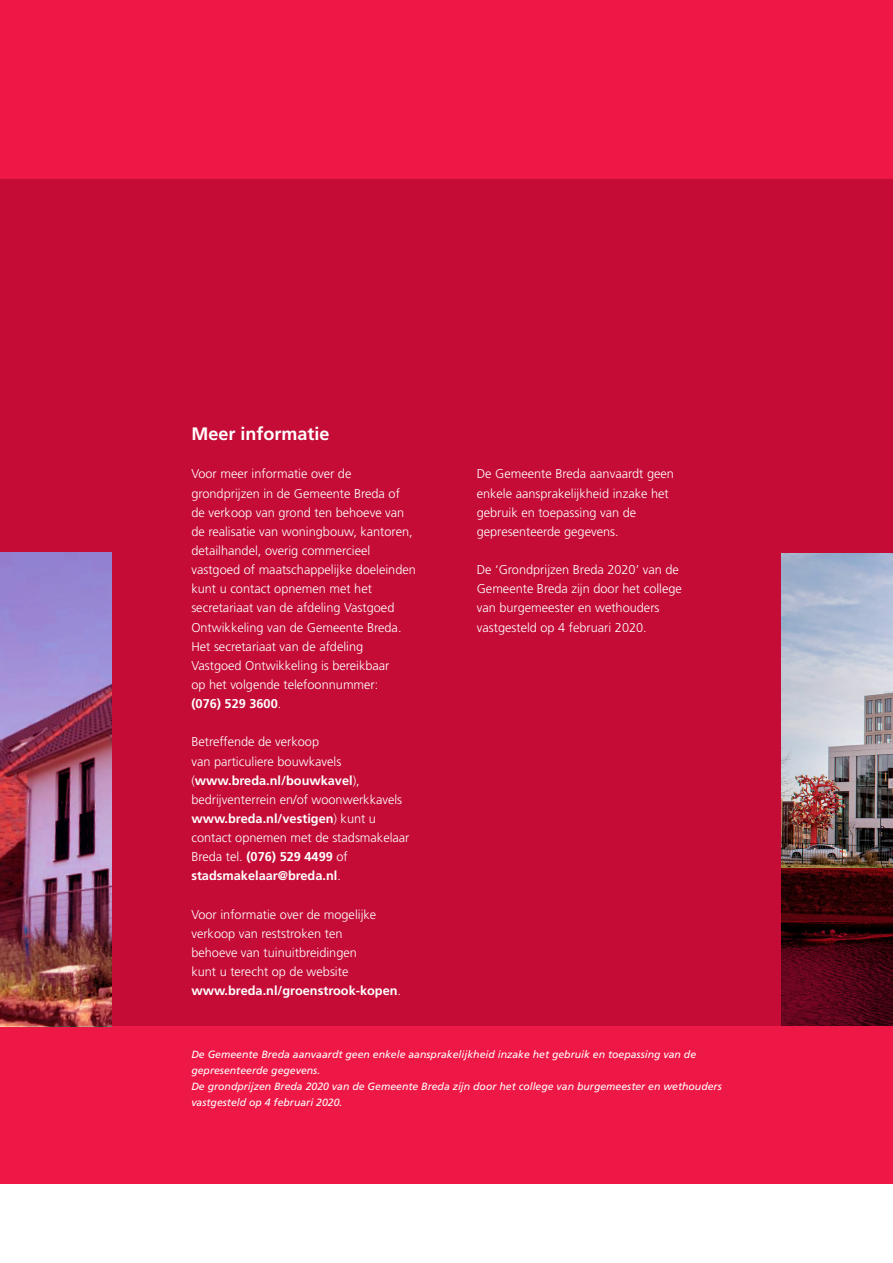
<style>
.page{position:relative;width:893px;height:1263px;background:#fff}
.page>*{position:absolute;margin:0;border:0;box-sizing:border-box;transform-origin:0 0}
.t1{font:700 18px "Frutiger LT Std";color:#fff}
.t2{font:300 12.75px/19.2px "Frutiger LT Std";color:#fff}
.t3{font:italic 10.5px/16.2px "Frutiger LT Std";color:#fff}
.s1{font-weight:700}
</style>
<div class="page">
<div style="left:0;top:0;width:893px;height:1184px;background:#ed1845"></div>
<div style="left:0;top:179px;width:893px;height:847px;background:#c40c37"></div>
<img style="left:781px;top:553px;width:112px;height:315px">
<svg style="left:781px;top:868px;width:112px;height:158px;background:#43030e"></svg>
<img style="left:0;top:552px;width:112px;height:474px">
<h1 class="t1" style="left:191px;top:423px;width:140px">Meer informatie</h1>
<p class="t2" style="left:191px;top:465px;width:226px">Voor meer informatie over de grondprijzen in de Gemeente Breda of de verkoop van grond ten behoeve van de realisatie van woningbouw, kantoren, detailhandel, overig commercieel vastgoed of maatschappelijke doeleinden kunt u contact opnemen met het secretariaat van de afdeling Vastgoed Ontwikkeling van de Gemeente Breda.<br>Het secretariaat van de afdeling Vastgoed Ontwikkeling is bereikbaar<br>op het volgende telefoonnummer:<br><span class="s1">(076) 529 3600</span>.</p>
<p class="t2" style="left:191px;top:732px;width:220px">Betreffende de verkoop<br>van particuliere bouwkavels (<span class="s1">www.breda.nl/bouwkavel</span>), bedrijventerrein en/of woonwerkkavels <span class="s1">www.breda.nl/vestigen</span>) kunt u contact opnemen met de stadsmakelaar<br>Breda tel. <span class="s1">(076) 529 4499</span> of <span class="s1">stadsmakelaar@breda.nl</span>.</p>
<p class="t2" style="left:191px;top:905px;width:211px">Voor informatie over de mogelijke verkoop van reststroken ten<br>behoeve van tuinuitbreidingen<br>kunt u terecht op de website <span class="s1">www.breda.nl/groenstrook-kopen</span>.</p>
<p class="t2" style="left:477px;top:465px;width:199px">De Gemeente Breda aanvaardt geen enkele aansprakelijkheid inzake het gebruik en toepassing van de gepresenteerde gegevens.</p>
<p class="t2" style="left:477px;top:560px;width:207px">De ‘Grondprijzen Breda 2020’ van de Gemeente Breda zijn door het college van burgemeester en wethouders vastgesteld op 4 februari 2020.</p>
<p class="t3" style="left:191px;top:1046px;width:532px">De Gemeente Breda aanvaardt geen enkele aansprakelijkheid inzake het gebruik en toepassing van de gepresenteerde gegevens.<br>De grondprijzen Breda 2020 van de Gemeente Breda zijn door het college van burgemeester en wethouders vastgesteld op 4 februari 2020.</p>
</div>
